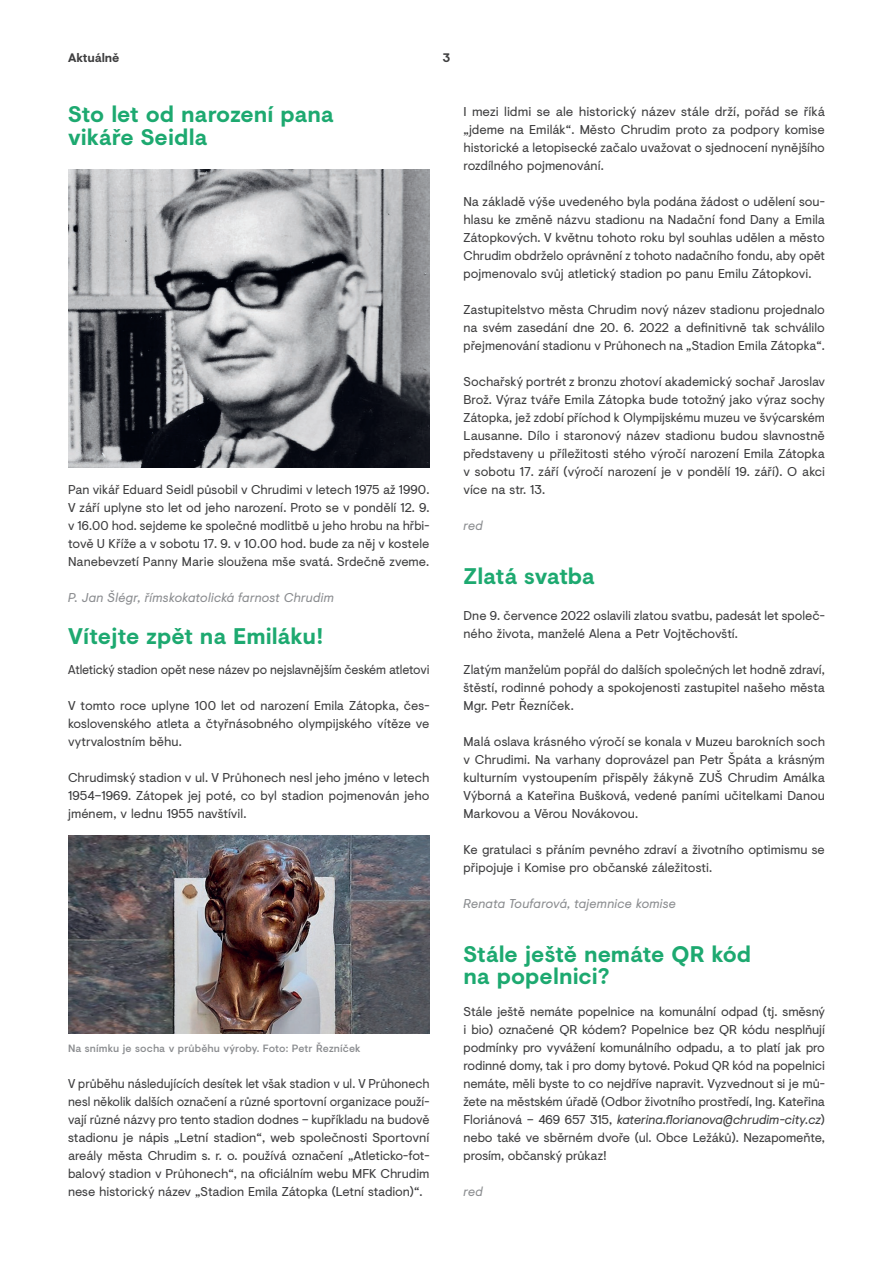
<style>
.page{position:relative;width:893px;height:1263px;background:#fff}
.page>*{position:absolute;margin:0;border:0;box-sizing:border-box;transform-origin:0 0}
.t1{font:700 22.5px/22.5px "Visuelt";color:#1da970}
.t2{font:12.75px/18px "Visuelt";color:#3e3e3f;text-align:justify}
.t3{font:italic 12.75px "Visuelt";letter-spacing:.01em;color:#8b8d90}
.t4{font:700 12.3px "Visuelt";letter-spacing:-.005em;color:#3e3e3f}
.t5{font:500 10.5px "Visuelt";letter-spacing:.01em;color:#8b8d90}
.s1{font-style:italic}
</style>
<div class="page">
<img style="left:68px;top:836px;width:361px;height:198px">
<img style="left:68px;top:170px;width:361px;height:298px">
<p class="t4" style="left:68px;top:49px;width:53px">Aktuálně</p>
<p class="t4" style="left:443px;top:49px;width:9px">3</p>
<h1 class="t1" style="left:68px;top:103px;width:267px">Sto let od narození pana vikáře Seidla</h1>
<p class="t2" style="left:68px;top:480px;width:363px">Pan vikář Eduard Seidl působil v Chrudimi v letech 1975 až 1990.<br>V září uplyne sto let od jeho narození. Proto se v pondělí 12. 9. v 16.00 hod. sejdeme ke společné modlitbě u jeho hrobu na hřbi&shy;tově U Kříže a v sobotu 17. 9. v 10.00 hod. bude za něj v kostele Nanebevzetí Panny Marie sloužena mše svatá. Srdečně zveme.</p>
<p class="t3" style="left:68px;top:588px;width:268px">P. Jan Šlégr, římskokatolická farnost Chrudim</p>
<h1 class="t1" style="left:68px;top:625px;width:257px">Vítejte zpět na Emiláku!</h1>
<p class="t2" style="left:68px;top:660px;width:363px">Atletický stadion opět nese název po nejslavnějším českém atletovi</p>
<p class="t2" style="left:68px;top:696px;width:363px">V tomto roce uplyne 100 let od narození Emila Zátopka, čes&shy;koslovenského atleta a čtyřnásobného olympijského vítěze ve vytrvalostním běhu.</p>
<p class="t2" style="left:68px;top:768px;width:363px">Chrudimský stadion v ul. V Průhonech nesl jeho jméno v letech 1954–1969. Zátopek jej poté, co byl stadion pojmenován jeho jménem, v lednu 1955 navštívil.</p>
<p class="t5" style="left:68px;top:1040px;width:294px">Na snímku je socha v průběhu výroby. Foto: Petr Řezníček</p>
<p class="t2" style="left:68px;top:1074px;width:363px">V průběhu následujících desítek let však stadion v ul. V Průhonech nesl několik dalších označení a různé sportovní organizace použí&shy;vají různé názvy pro tento stadion dodnes – kupříkladu na budově stadionu je nápis „Letní stadion“, web společnosti Sportovní areály města Chrudim s. r. o. používá označení „Atleticko-fot&shy;balový stadion v Průhonech“, na oficiálním webu MFK Chrudim nese historický název „Stadion Emila Zátopka (Letní stadion)“.</p>
<p class="t2" style="left:463px;top:102px;width:363px">I mezi lidmi se ale historický název stále drží, pořád se říká „jdeme na Emilák“. Město Chrudim proto za podpory komise historické a letopisecké začalo uvažovat o sjednocení nynějšího rozdílného pojmenování.</p>
<p class="t2" style="left:463px;top:192px;width:363px">Na základě výše uvedeného byla podána žádost o udělení sou&shy;hlasu ke změně názvu stadionu na Nadační fond Dany a Emila Zátopkových. V květnu tohoto roku byl souhlas udělen a město Chrudim obdrželo oprávnění z tohoto nadačního fondu, aby opět pojmenovalo svůj atletický stadion po panu Emilu Zátopkovi.</p>
<p class="t2" style="left:463px;top:300px;width:363px">Zastupitelstvo města Chrudim nový název stadionu projednalo na svém zasedání dne 20. 6. 2022 a definitivně tak schválilo přejmenování stadionu v Průhonech na „Stadion Emila Zátopka“.</p>
<p class="t2" style="left:463px;top:372px;width:363px">Sochařský portrét z bronzu zhotoví akademický sochař Jaroslav Brož. Výraz tváře Emila Zátopka bude totožný jako výraz sochy Zátopka, jež zdobí příchod k Olympijskému muzeu ve švýcarském Lausanne. Dílo i staronový název stadionu budou slavnostně představeny u příležitosti stého výročí narození Emila Zátopka v sobotu 17. září (výročí narození je v pondělí 19. září). O akci více na str. 13.</p>
<p class="t3" style="left:463px;top:516px;width:21px">red</p>
<h1 class="t1" style="left:463px;top:564px;width:133px">Zlatá svatba</h1>
<p class="t2" style="left:463px;top:606px;width:363px">Dne 9. července 2022 oslavili zlatou svatbu, padesát let společ&shy;ného života, manželé Alena a Petr Vojtěchovští.</p>
<p class="t2" style="left:463px;top:660px;width:363px">Zlatým manželům popřál do dalších společných let hodně zdraví, štěstí, rodinné pohody a spokojenosti zastupitel našeho města Mgr. Petr Řezníček.</p>
<p class="t2" style="left:463px;top:732px;width:363px">Malá oslava krásného výročí se konala v Muzeu barokních soch v Chrudimi. Na varhany doprovázel pan Petr Špáta a krásným kulturním vystoupením přispěly žákyně ZUŠ Chrudim Amálka Výborná a Kateřina Bušková, vedené paními učitelkami Danou Markovou a Věrou Novákovou.</p>
<p class="t2" style="left:463px;top:840px;width:363px">Ke gratulaci s přáním pevného zdraví a životního optimismu se připojuje i Komise pro občanské záležitosti.</p>
<p class="t3" style="left:463px;top:894px;width:214px">Renata Toufarová, tajemnice komise</p>
<h1 class="t1" style="left:463px;top:942px;width:289px">Stále ještě nemáte QR kód na popelnici?</h1>
<p class="t2" style="left:463px;top:1002px;width:363px">Stále ještě nemáte popelnice na komunální odpad (tj. směsný i bio) označené QR kódem? Popelnice bez QR kódu nesplňují podmínky pro vyvážení komunálního odpadu, a to platí jak pro rodinné domy, tak i pro domy bytové. Pokud QR kód na popelnici nemáte, měli byste to co nejdříve napravit. Vyzvednout si je mů&shy;žete na městském úřadě (Odbor životního prostředí, Ing. Kateřina Floriánová – 469 657 315, <span class="s1">katerina.florianova@chrudim-city.cz</span>) nebo také ve sběrném dvoře (ul. Obce Ležáků). Nezapomeňte, prosím, občanský průkaz!</p>
<p class="t3" style="left:463px;top:1182px;width:21px">red</p>
</div>
